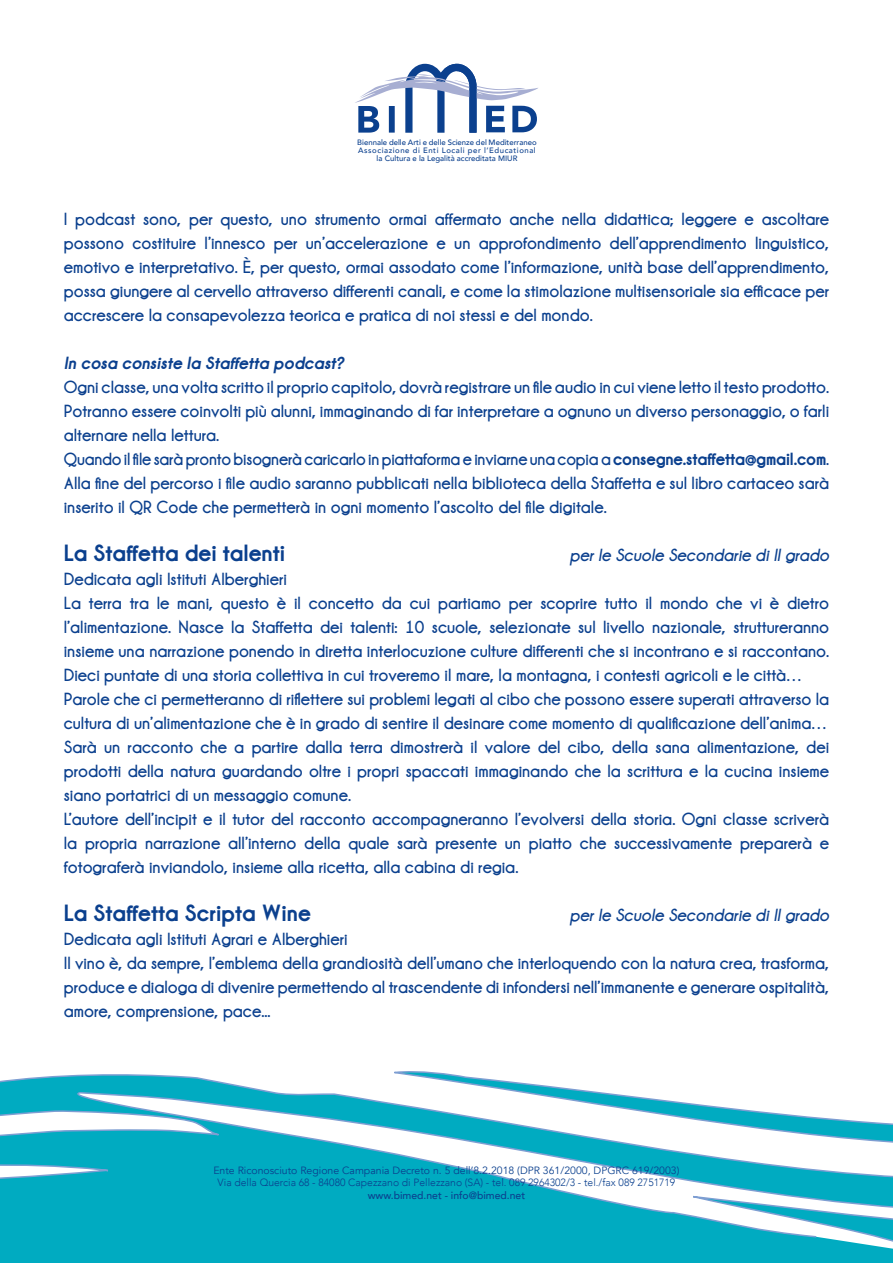
<style>
.page{position:relative;width:893px;height:1263px;background:#fff}
.page>*{position:absolute;margin:0;border:0;box-sizing:border-box;transform-origin:0 0}
.t1{font:700 24px "Champagne&Limousines Thick";color:#0b408e}
.Normal__Web{font:18px/24px "Champagne&Limousines Thick";color:#0b408e;text-align:justify}
.t2{font:italic 18px "Champagne&Limousines Thick";color:#0b408e}
.t3{font:italic 700 18px "Champagne&Limousines Thick";color:#0b408e}
.t4{font:300 10.5px "Avenir";color:#0b408e}
.t5{font:10.5px "Avenir";color:#0b408e}
.t6{font:500 10.5px "Avenir";color:#0b408e}
.t7{font:500 7.8px "Avenir";color:#0b408e}
.t8{font:500 7.8px "Avenir";letter-spacing:.07em;color:#0b408e}
.s1{font-weight:700}
</style>
<div class="page">
<svg style="left:0;top:1071px;width:893px;height:192px;fill:#00abc1"></svg>
<svg style="left:355px;top:63px;width:183px;height:70px"></svg>
<p class="t7" style="left:357px;top:136px;width:181px">Biennale delle Arti e delle Scienze del Mediterraneo</p>
<p class="t8" style="left:358px;top:144px;width:179px">Associazione di Enti Locali per l’Educational</p>
<p class="t7" style="left:377px;top:152px;width:142px">la Cultura e la Legalità accreditata MIUR</p>
<p class="Normal__Web" style="left:64px;top:207px;width:767px">I podcast sono, per questo, uno strumento ormai affermato anche nella didattica; leggere e ascoltare possono costituire l’innesco per un’accelerazione e un approfondimento dell’apprendimento linguistico, emotivo e interpretativo. È, per questo, ormai assodato come l’informazione, unità base dell’apprendimento, possa giungere al cervello attraverso differenti canali, e come la stimolazione multisensoriale sia efficace per accrescere la consapevolezza teorica e pratica di noi stessi e del mondo.</p>
<p class="t3" style="left:64px;top:352px;width:282px">In cosa consiste la Staffetta podcast?</p>
<p class="Normal__Web" style="left:64px;top:375px;width:767px">Ogni classe, una volta scritto il proprio capitolo, dovrà registrare un file audio in cui viene letto il testo prodotto.<br>Potranno essere coinvolti più alunni, immaginando di far interpretare a ognuno un diverso personaggio, o farli alternare nella lettura.</p>
<p class="Normal__Web" style="left:64px;top:447px;width:767px">Quando il file sarà pronto bisognerà caricarlo in piattaforma e inviarne una copia a <span class="s1">consegne.staffetta@gmail.com</span>.</p>
<p class="Normal__Web" style="left:64px;top:471px;width:767px">Alla fine del percorso i file audio saranno pubblicati nella biblioteca della Staffetta e sul libro cartaceo sarà inserito il QR Code che permetterà in ogni momento l’ascolto del file digitale.</p>
<p class="t1" style="left:64px;top:538px;width:223px">La Staffetta dei talenti</p>
<p class="t2" style="left:570px;top:545px;width:261px">per le Scuole Secondarie di II grado</p>
<p class="Normal__Web" style="left:64px;top:567px;width:225px">Dedicata agli Istituti Alberghieri</p>
<p class="Normal__Web" style="left:64px;top:591px;width:767px">La terra tra le mani, questo è il concetto da cui partiamo per scoprire tutto il mondo che vi è dietro l’alimentazione. Nasce la Staffetta dei talenti: 10 scuole, selezionate sul livello nazionale, struttureranno insieme una narrazione ponendo in diretta interlocuzione culture differenti che si incontrano e si raccontano.<br>Dieci puntate di una storia collettiva in cui troveremo il mare, la montagna, i contesti agricoli e le città…</p>
<p class="Normal__Web" style="left:64px;top:687px;width:767px">Parole che ci permetteranno di riflettere sui problemi legati al cibo che possono essere superati attraverso la cultura di un’alimentazione che è in grado di sentire il desinare come momento di qualificazione dell’anima… Sarà un racconto che a partire dalla terra dimostrerà il valore del cibo, della sana alimentazione, dei prodotti della natura guardando oltre i propri spaccati immaginando che la scrittura e la cucina insieme siano portatrici di un messaggio comune.</p>
<p class="Normal__Web" style="left:64px;top:807px;width:767px">L’autore dell’incipit e il tutor del racconto accompagneranno l’evolversi della storia. Ogni classe scriverà la propria narrazione all’interno della quale sarà presente un piatto che successivamente preparerà e fotograferà inviandolo, insieme alla ricetta, alla cabina di regia.</p>
<p class="t1" style="left:64px;top:898px;width:249px">La Staffetta Scripta Wine</p>
<p class="t2" style="left:570px;top:905px;width:261px">per le Scuole Secondarie di II grado</p>
<p class="Normal__Web" style="left:64px;top:927px;width:285px">Dedicata agli Istituti Agrari e Alberghieri</p>
<p class="Normal__Web" style="left:64px;top:951px;width:767px">Il vino è, da sempre, l’emblema della grandiosità dell’umano che interloquendo con la natura crea, trasforma, produce e dialoga di divenire permettendo al trascendente di infondersi nell’immanente e generare ospitalità, amore, comprensione, pace...</p>
<p class="t5" style="left:213px;top:1164px;width:468px">Ente Riconosciuto Regione Campania Decreto n. 5 dell’8.2.2018 (DPR 361/2000, DPGRC 619/2003)</p>
<p class="t4" style="left:218px;top:1176px;width:459px">Via della Quercia 68 - 84080 Capezzano di Pellezzano (SA) - tel. 089 2964302/3 - tel./fax 089 2751719</p>
<p class="t6" style="left:368px;top:1186px;width:159px">www.bimed.net - info@bimed.net</p>
</div>
